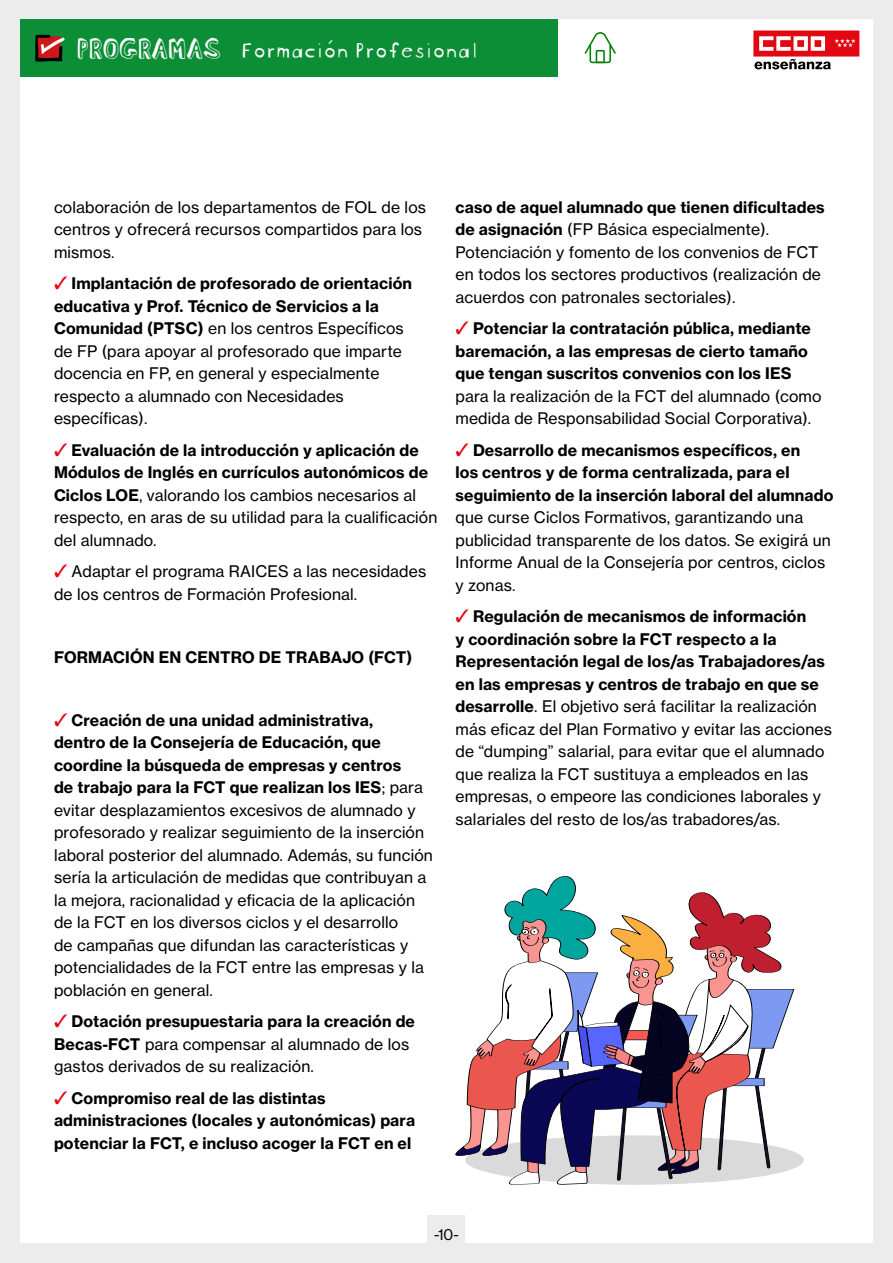
<style>
.page{position:relative;width:893px;height:1263px;background:#fff}
.page>*{position:absolute;margin:0;border:0;box-sizing:border-box;transform-origin:0 0}
.t1{font:22.5px "Blockhead Unplugged";color:#fff}
.t2{font:15.75px/22.5px "Volta Modern Text 55 Roman";letter-spacing:.01em;color:#000}
.t3{font:700 15.75px/22.5px "Volta Modern Text 75";letter-spacing:.01em;color:#000}
.t4{font:15.75px "Volta Modern Display 55 Roman";color:#000}
.s1{font-family:"Blockhead Dark Side";font-size:27.6px}
.s2{color:#e30613}
.s3{font-family:"Volta Modern Text 75";font-weight:700}
.s4{font-family:"Volta Modern Text 55 Roman";font-weight:400}
</style>
<div class="page">
<div style="left:0;top:0;width:20px;height:1263px;background:#ececec"></div>
<div style="left:873px;top:0;width:20px;height:1263px;background:#ececec"></div>
<div style="left:4px;top:1243px;width:889px;height:20px;background:#ececec"></div>
<div style="left:4px;top:0;width:889px;height:19px;background:#ececec"></div>
<div style="left:20px;top:19px;width:537px;height:57px;background:#0b8e36"></div>
<svg style="left:753px;top:31px;width:106px;height:38px"></svg>
<svg style="left:585px;top:32px;width:31px;height:31px"></svg>
<div style="left:428px;top:1215px;width:37px;height:38px;background:#ececec"></div>
<svg style="left:35px;top:35px;width:30px;height:27px"></svg>
<svg style="left:455px;top:876px;width:339px;height:309px"></svg>
<h1 class="t1" style="left:77px;top:31px;width:402px"><span class="s1">PROGRAMAS</span> Formación Profesional</h1>
<p class="t2" style="left:54px;top:196px;width:374px">colaboración de los departamentos de FOL de los centros y ofrecerá recursos compartidos para los mismos.</p>
<p class="t3" style="left:54px;top:272px;width:360px"><span class="s2">✓</span> Implantación de profesorado de orientación educativa y Prof. Técnico de Servicios a la</p>
<p class="t2" style="left:54px;top:317px;width:351px"><span class="s3">Comunidad (PTSC)</span> en los centros Específicos de FP (para apoyar al profesorado que imparte docencia en FP, en general y especialmente respecto a alumnado con Necesidades específicas).</p>
<p class="t3" style="left:54px;top:439px;width:376px"><span class="s2">✓</span> Evaluación de la introducción y aplicación de<br>Módulos de Inglés en currículos autonómicos de</p>
<p class="t2" style="left:54px;top:484px;width:385px"><span class="s3">Ciclos LOE</span>, valorando los cambios necesarios al respecto, en aras de su utilidad para la cualificación del alumnado.</p>
<p class="t2" style="left:54px;top:560px;width:374px"><span class="s2">✓</span> Adaptar el programa RAICES a las necesidades de los centros de Formación Profesional.</p>
<p class="t3" style="left:54px;top:646px;width:360px">FORMACIÓN EN CENTRO DE TRABAJO (FCT)</p>
<p class="t3" style="left:54px;top:709px;width:370px"><span class="s2">✓</span> Creación de una unidad administrativa, dentro de la Consejería de Educación, que coordine la búsqueda de empresas y centros de trabajo para la FCT que realizan los IES<span class="s4">; para</span></p>
<p class="t2" style="left:54px;top:799px;width:380px">evitar desplazamientos excesivos de alumnado y profesorado y realizar seguimiento de la inserción laboral posterior del alumnado. Además, su función sería la articulación de medidas que contribuyan a la mejora, racionalidad y eficacia de la aplicación de la FCT en los diversos ciclos y el desarrollo<br>de campañas que difundan las características y potencialidades de la FCT entre las empresas y la población en general.</p>
<p class="t3" style="left:54px;top:1010px;width:362px"><span class="s2">✓</span> Dotación presupuestaria para la creación de</p>
<p class="t2" style="left:54px;top:1033px;width:357px"><span class="s3">Becas-FCT</span> para compensar al alumnado de los gastos derivados de su realización.</p>
<p class="t3" style="left:54px;top:1087px;width:363px"><span class="s2">✓</span> Compromiso real de las distintas administraciones (locales y autonómicas) para potenciar la FCT, e incluso acoger la FCT en el</p>
<p class="t3" style="left:455px;top:196px;width:371px">caso de aquel alumnado que tienen dificultades</p>
<p class="t2" style="left:455px;top:218px;width:367px"><span class="s3">de asignación</span> (FP Básica especialmente).<br>Potenciación y fomento de los convenios de FCT en todos los sectores productivos (realización de acuerdos con patronales sectoriales).</p>
<p class="t3" style="left:455px;top:317px;width:357px"><span class="s2">✓</span> Potenciar la contratación pública, mediante baremación, a las empresas de cierto tamaño que tengan suscritos convenios con los IES</p>
<p class="t2" style="left:455px;top:385px;width:367px">para la realización de la FCT del alumnado (como medida de Responsabilidad Social Corporativa).</p>
<p class="t3" style="left:455px;top:439px;width:380px"><span class="s2">✓</span> Desarrollo de mecanismos específicos, en<br>los centros y de forma centralizada, para el seguimiento de la inserción laboral del alumnado</p>
<p class="t2" style="left:455px;top:506px;width:377px">que curse Ciclos Formativos, garantizando una publicidad transparente de los datos. Se exigirá un Informe Anual de la Consejería por centros, ciclos y zonas.</p>
<p class="t3" style="left:455px;top:605px;width:371px"><span class="s2">✓</span> Regulación de mecanismos de información<br>y coordinación sobre la FCT respecto a la Representación legal de los/as Trabajadores/as en las empresas y centros de trabajo en que se</p>
<p class="t2" style="left:455px;top:695px;width:378px"><span class="s3">desarrolle</span>. El objetivo será facilitar la realización más eficaz del Plan Formativo y evitar las acciones de “dumping” salarial, para evitar que el alumnado que realiza la FCT sustituya a empleados en las empresas, o empeore las condiciones laborales y salariales del resto de los/as trabadores/as.</p>
<p class="t4" style="left:434px;top:1225px;width:26px">-10-</p>
</div>
